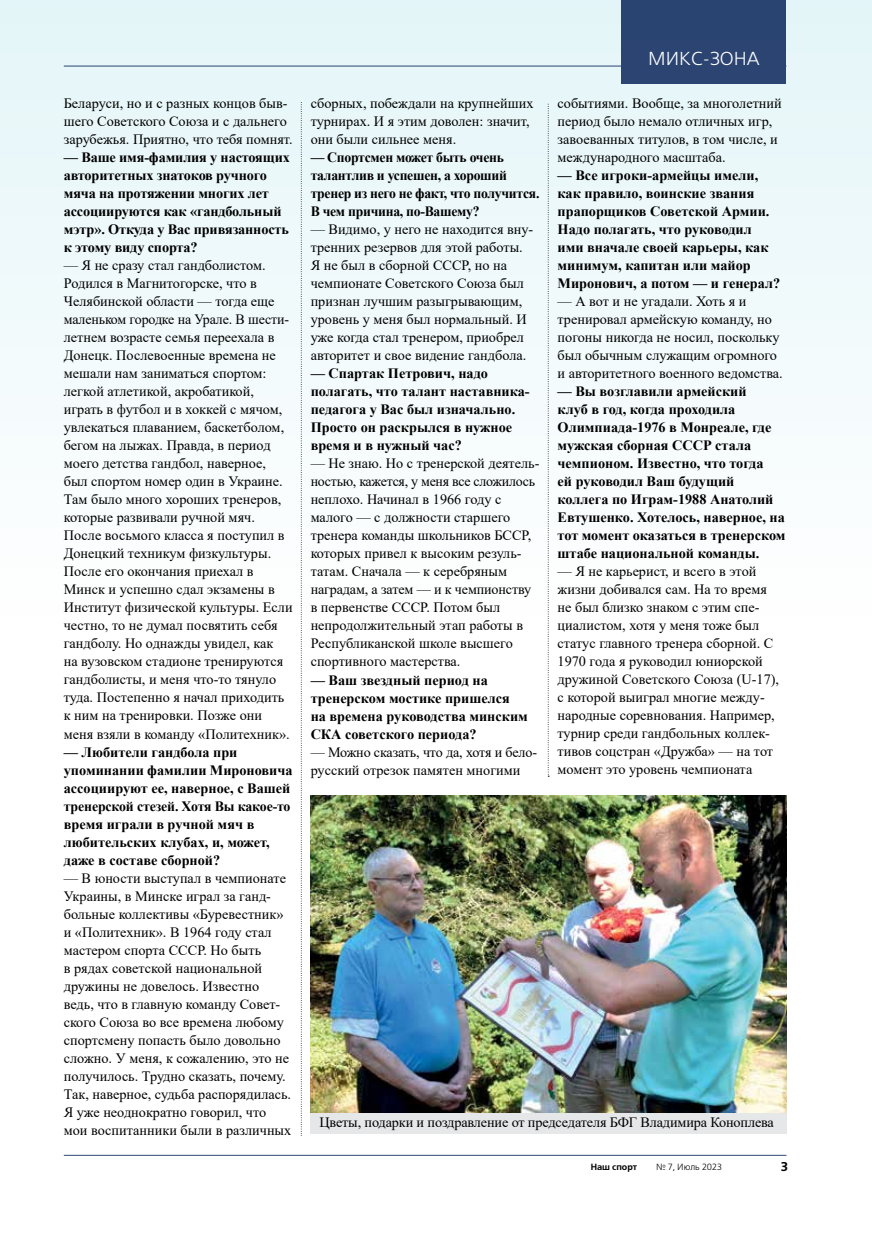
<style>
.page{position:relative;width:872px;height:1234px;background:#fff}
.page>*{position:absolute;margin:0;border:0;box-sizing:border-box;transform-origin:0 0}
.t1{font:18.75px "Free Set C";color:#fff}
.t2{font:14.25px/18px "Times New Roman";color:#000}
.t3{font:700 14.25px/18px "Times New Roman";color:#000}
.t4{font:700 14.25px/18px "Times New Roman";letter-spacing:-.02em;color:#000;scale:.96 1}
.t5{font:700 12.75px "Free Set C";color:#000}
.t6{font:9px "Free Set C";color:#000}
.t7{font:700 9px "Free Set C";color:#000}
</style>
<div class="page">
<hr style="left:64px;top:1154px;width:722px;height:1px;background:#304774">
<div style="left:0;top:0;width:872px;height:894px;background:linear-gradient(to bottom,#d9eaf0,#fff)"></div>
<img style="left:311px;top:795px;width:475px;height:317px">
<svg style="left:301px;top:102px;width:1px;height:1033px"></svg>
<svg style="left:548px;top:104px;width:1px;height:672px"></svg>
<div style="left:311px;top:1112px;width:476px;height:21px;background:#e6e7e8"></div>
<p class="t2" style="left:64px;top:94px;width:230px">Беларуси, но и с разных концов быв&shy;шего Советского Союза и с дальнего зарубежья. Приятно, что тебя помнят.</p>
<p class="t3" style="left:64px;top:148px;width:228px">— Ваше имя-фамилия у настоящих авторитетных знатоков ручного мяча на протяжении многих лет ассоциируются как «гандбольный мэтр». Откуда у Вас привязанность к этому виду спорта?</p>
<p class="t2" style="left:64px;top:256px;width:230px">— Я не сразу стал гандболистом.<br>Родился в Магнитогорске, что в Челябинской области — тогда еще маленьком городке на Урале. В шести&shy;летнем возрасте семья переехала в Донецк. Послевоенные времена не мешали нам заниматься спортом: легкой атлетикой, акробатикой, играть в футбол и в хоккей с мячом, увлекаться плаванием, баскетболом, бегом на лыжах. Правда, в период моего детства гандбол, наверное, был спортом номер один в Украине.<br>Там было много хороших тренеров, которые развивали ручной мяч.<br>После восьмого класса я поступил в Донецкий техникум физкультуры.<br>После его окончания приехал в Минск и успешно сдал экзамены в Институт физической культуры. Если честно, то не думал посвятить себя гандболу. Но однажды увидел, как<br>на вузовском стадионе тренируются гандболисты, и меня что-то тянуло туда. Постепенно я начал приходить к ним на тренировки. Позже они меня взяли в команду «Политехник».</p>
<p class="t3" style="left:64px;top:742px;width:230px">— Любители гандбола при упоминании фамилии Мироновича ассоциируют ее, наверное, с Вашей тренерской стезей. Хотя Вы какое-то время играли в ручной мяч в любительских клубах, и, может, даже в составе сборной?</p>
<p class="t2" style="left:64px;top:868px;width:229px">— В юности выступал в чемпионате Украины, в Минске играл за ганд&shy;больные коллективы «Буревестник» и «Политехник». В 1964 году стал мастером спорта СССР. Но быть<br>в рядах советской национальной дружины не довелось. Известно ведь, что в главную команду Совет&shy;ского Союза во все времена любому спортсмену попасть было довольно сложно. У меня, к сожалению, это не получилось. Трудно сказать, почему.<br>Так, наверное, судьба распорядилась.<br>Я уже неоднократно говорил, что мои воспитанники были в различных</p>
<p class="t2" style="left:311px;top:94px;width:224px">сборных, побеждали на крупнейших турнирах. И я этим доволен: значит, они были сильнее меня.</p>
<p class="t4" style="left:311px;top:148px;width:240px">— Спортсмен может быть очень талантлив и успешен, а хороший тренер из него не факт, что получится.<br>В чем причина, по-Вашему?</p>
<p class="t2" style="left:311px;top:220px;width:224px">— Видимо, у него не находится вну&shy;тренних резервов для этой работы.<br>Я не был в сборной СССР, но на чемпионате Советского Союза был признан лучшим разыгрывающим, уровень у меня был нормальный. И уже когда стал тренером, приобрел авторитет и свое видение гандбола.</p>
<p class="t3" style="left:311px;top:364px;width:220px">— Спартак Петрович, надо полагать, что талант наставника&shy;педагога у Вас был изначально.<br>Просто он раскрылся в нужное время и в нужный час?</p>
<p class="t2" style="left:311px;top:454px;width:230px">— Не знаю. Но с тренерской деятель&shy;ностью, кажется, у меня все сложилось неплохо. Начинал в 1966 году с малого — с должности старшего тренера команды школьников БССР, которых привел к высоким резуль&shy;татам. Сначала — к серебряным наградам, а затем — и к чемпионству в первенстве СССР. Потом был непродолжительный этап работы в<br>Республиканской школе высшего спортивного мастерства.</p>
<p class="t3" style="left:311px;top:670px;width:219px">— Ваш звездный период на тренерском мостике пришелся на времена руководства минским<br>СКА советского периода?</p>
<p class="t2" style="left:311px;top:742px;width:228px">— Можно сказать, что да, хотя и бело&shy;русский отрезок памятен многими</p>
<h1 class="t1" style="left:648px;top:49px;width:113px">МИКС-ЗОНА</h1>
<p class="t2" style="left:557px;top:94px;width:226px">событиями. Вообще, за многолетний период было немало отличных игр, завоеванных титулов, в том числе, и международного масштаба.</p>
<p class="t3" style="left:557px;top:166px;width:224px">— Все игроки-армейцы имели, как правило, воинские звания прапорщиков Советской Армии.<br>Надо полагать, что руководил ими вначале своей карьеры, как минимум, капитан или майор<br>Миронович, а потом — и генерал?</p>
<p class="t2" style="left:557px;top:292px;width:227px">— А вот и не угадали. Хоть я и тренировал армейскую команду, но погоны никогда не носил, поскольку был обычным служащим огромного и авторитетного военного ведомства.</p>
<p class="t3" style="left:557px;top:382px;width:229px">— Вы возглавили армейский<br>клуб в год, когда проходила<br>Олимпиада-1976 в Монреале, где мужская сборная СССР стала чемпионом. Известно, что тогда<br>ей руководил Ваш будущий коллега по Играм-1988 Анатолий<br>Евтушенко. Хотелось, наверное, на тот момент оказаться в тренерском штабе национальной команды.</p>
<p class="t2" style="left:557px;top:562px;width:223px">— Я не карьерист, и всего в этой жизни добивался сам. На то время не был близко знаком с этим спе&shy;циалистом, хотя у меня тоже был статус главного тренера сборной. С<br>1970 года я руководил юниорской дружиной Советского Союза (U-17), с которой выиграл многие между&shy;народные соревнования. Например, турнир среди гандбольных коллек&shy;тивов соцстран «Дружба» — на тот момент это уровень чемпионата</p>
<p class="t2" style="left:319px;top:1112px;width:456px">Цветы, подарки и поздравление от председателя БФГ Владимира Коноплева</p>
<p class="t7" style="left:590px;top:1161px;width:48px">Наш спорт</p>
<p class="t6" style="left:656px;top:1161px;width:67px">№ 7, Июль 2023</p>
<p class="t5" style="left:780px;top:1158px;width:9px">3</p>
</div>
